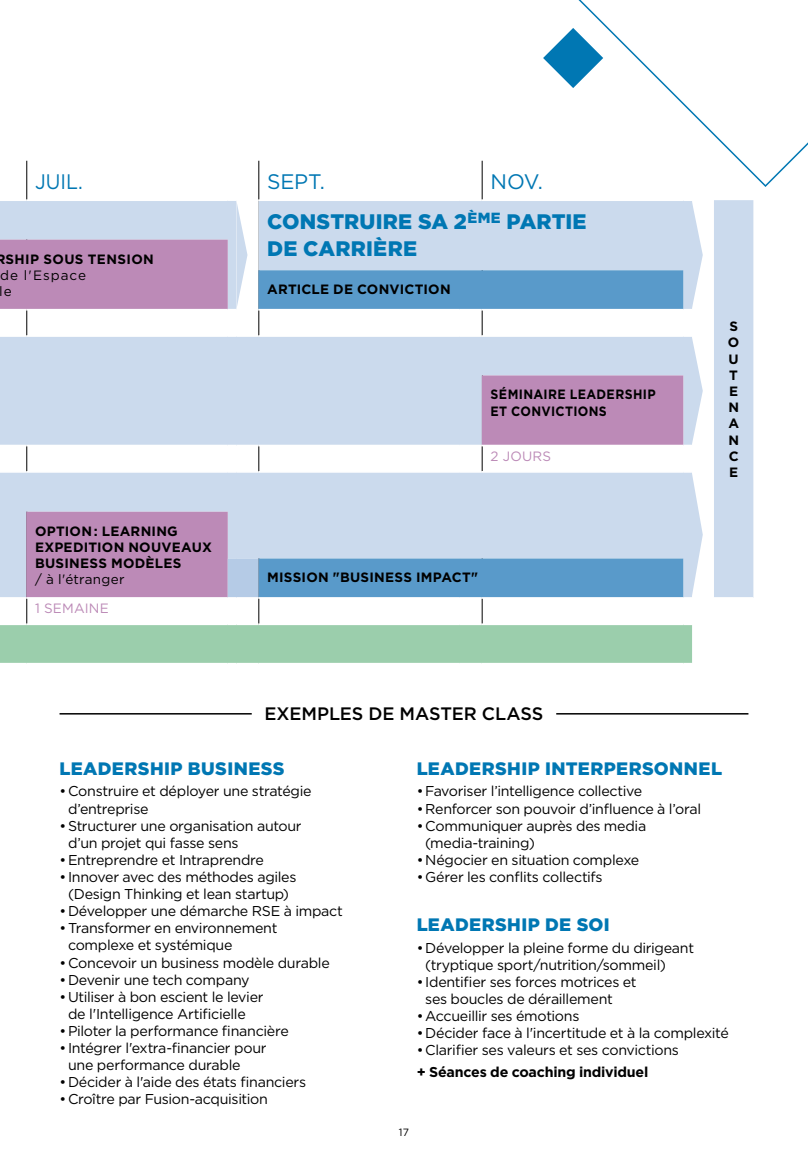
<style>
.page{position:relative;width:808px;height:1170px;background:#fff}
.page>*{position:absolute;margin:0;border:0;box-sizing:border-box;transform-origin:0 0}
.t1{font:900 21px/39.9px "Gotham";letter-spacing:.01em;color:#0077b3}
.t2{font:21px "Gotham";letter-spacing:-.005em;color:#0077b3;scale:.92 1}
.t3{font:21px "Gotham";letter-spacing:-.005em;color:#0077b3}
.t4{font:900 18px "Gotham";letter-spacing:.025em;color:#0077b3}
.t5{font:500 18px "Gotham";letter-spacing:-.005em;color:#000}
.t6{font:14.25px/17.1px "Gotham";letter-spacing:-.02em;color:#000}
.t7{font:700 14.25px "Gotham";letter-spacing:-.015em;color:#000}
.t8{font:700 13.5px/16.2px "Gotham";letter-spacing:.02em;color:#000;text-align:justify}
.t9{font:700 13.5px/16.2px "Gotham";letter-spacing:.02em;color:#000;scale:.92 1}
.t10{font:13.5px "Gotham";letter-spacing:.01em;color:#bc8ab7}
.t11{font:13.5px/16.2px "Gotham";letter-spacing:.07em;color:#000}
.t12{font:13.5px "Gotham";letter-spacing:.03em;color:#000}
.t13{font:10.5px "Gotham";color:#000}
.s1{font-weight:400}
</style>
<div class="page">
<svg style="left:481px;top:0;width:327px;height:188px"></svg>
<svg style="left:543px;top:28px;width:60px;height:60px"></svg>
<hr style="left:26px;top:161px;width:1px;height:497px;background:#000">
<hr style="left:258px;top:161px;width:1px;height:497px;background:#000">
<hr style="left:482px;top:161px;width:1px;height:497px;background:#000">
<div style="left:0;top:200px;width:753px;height:397px;background:#cbdaed"></div>
<svg style="left:258px;top:201px;width:456px;height:422px;fill:#cbdaed"></svg>
<svg style="left:0;top:239px;width:683px;height:358px;fill:#cbdaed"></svg>
<svg style="left:258px;top:270px;width:425px;height:327px;fill:#cbdaed"></svg>
<hr style="left:0;top:199px;width:26px;height:2px;background:#fff">
<hr style="left:26px;top:199px;width:202px;height:2px;background:#fff">
<hr style="left:258px;top:199px;width:202px;height:2px;background:#fff">
<hr style="left:460px;top:199px;width:22px;height:2px;background:#fff">
<hr style="left:482px;top:199px;width:201px;height:2px;background:#fff">
<hr style="left:26px;top:309px;width:202px;height:1px;background:#fff">
<hr style="left:258px;top:309px;width:202px;height:1px;background:#fff">
<svg style="left:460px;top:309px;width:22px;height:1px"></svg>
<hr style="left:482px;top:309px;width:201px;height:1px;background:#fff">
<hr style="left:0;top:335px;width:26px;height:2px;background:#fff">
<hr style="left:26px;top:335px;width:202px;height:2px;background:#fff">
<svg style="left:228px;top:335px;width:8px;height:2px"></svg>
<hr style="left:236px;top:335px;width:22px;height:2px;background:#fff">
<hr style="left:258px;top:335px;width:202px;height:2px;background:#fff">
<hr style="left:460px;top:335px;width:22px;height:2px;background:#fff">
<hr style="left:482px;top:335px;width:201px;height:2px;background:#fff">
<hr style="left:692px;top:335px;width:22px;height:2px;background:#fff">
<hr style="left:0;top:444px;width:26px;height:2px;background:#fff">
<hr style="left:26px;top:444px;width:202px;height:2px;background:#fff">
<hr style="left:692px;top:444px;width:22px;height:2px;background:#fff">
<svg style="left:0;top:471px;width:26px;height:1px"></svg>
<hr style="left:26px;top:471px;width:202px;height:1px;background:#fff">
<svg style="left:228px;top:471px;width:30px;height:1px"></svg>
<hr style="left:258px;top:471px;width:202px;height:1px;background:#fff">
<svg style="left:460px;top:471px;width:22px;height:1px"></svg>
<hr style="left:482px;top:471px;width:201px;height:1px;background:#fff">
<hr style="left:26px;top:597px;width:202px;height:1px;background:#fff">
<svg style="left:228px;top:558px;width:30px;height:40px"></svg>
<hr style="left:258px;top:597px;width:202px;height:1px;background:#fff">
<svg style="left:460px;top:597px;width:22px;height:1px"></svg>
<hr style="left:482px;top:597px;width:201px;height:1px;background:#fff">
<svg style="left:0;top:623px;width:692px;height:41px"></svg>
<svg style="left:0;top:309px;width:26px;height:1px"></svg>
<svg style="left:228px;top:444px;width:8px;height:2px"></svg>
<hr style="left:236px;top:444px;width:22px;height:2px;background:#fff">
<hr style="left:258px;top:444px;width:202px;height:2px;background:#fff">
<hr style="left:460px;top:444px;width:22px;height:2px;background:#fff">
<hr style="left:482px;top:444px;width:201px;height:2px;background:#fff">
<svg style="left:228px;top:200px;width:30px;height:110px"></svg>
<svg style="left:683px;top:200px;width:31px;height:110px"></svg>
<svg style="left:683px;top:335px;width:20px;height:111px"></svg>
<svg style="left:683px;top:471px;width:31px;height:127px"></svg>
<hr style="left:556px;top:713px;width:192px;height:1px;background:#000">
<hr style="left:60px;top:713px;width:192px;height:1px;background:#000">
<h1 class="t1" style="left:267px;top:161px;width:321px;text-indent:223px"><span class="s1">NOV.<br></span>CONSTRUIRE SA 2<sup>ÈME</sup> PARTIE</h1>
<h1 class="t2" style="left:35px;top:168px;width:54px">JUIL.</h1>
<h1 class="t3" style="left:267px;top:168px;width:59px">SEPT.</h1>
<p class="t8" style="left:-4px;top:250px;width:160px">RSHIP SOUS TENSION</p>
<p class="t11" style="left:0;top:266px;width:88px">de l'Espace le</p>
<h1 class="t1" style="left:267px;top:229px;width:151px">DE CARRIÈRE</h1>
<p class="t8" style="left:267px;top:281px;width:185px">ARTICLE DE CONVICTION</p>
<p class="t9" style="left:491px;top:386px;width:181px">SÉMINAIRE LEADERSHIP<br>ET CONVICTIONS</p>
<p class="t10" style="left:491px;top:447px;width:62px">2 JOURS</p>
<p class="t8" style="left:35px;top:522px;width:178px;text-align:left">OPTION : LEARNING<br>EXPEDITION NOUVEAUX<br>BUSINESS MODÈLES</p>
<p class="t12" style="left:35px;top:571px;width:91px">/ à l'étranger</p>
<p class="t8" style="left:267px;top:569px;width:212px">MISSION "BUSINESS IMPACT"</p>
<p class="t10" style="left:35px;top:599px;width:75px">1 SEMAINE</p>
<p class="t5" style="left:264px;top:701px;width:280px">EXEMPLES DE MASTER CLASS</p>
<p class="t8" style="left:728px;top:318px;width:13px">S O U T E N A N C E</p>
<p class="t4" style="left:60px;top:756px;width:227px">LEADERSHIP BUSINESS</p>
<p class="t6" style="left:68px;top:782px;width:245px;text-indent:-9px">•Construire et déployer une stratégie d’entreprise</p>
<p class="t6" style="left:68px;top:816px;width:235px;text-indent:-9px">•Structurer une organisation autour d’un projet qui fasse sens</p>
<p class="t6" style="left:60px;top:851px;width:206px">•Entreprendre et Intraprendre</p>
<p class="t6" style="left:60px;top:868px;width:238px;text-align:center">•Innover avec des méthodes agiles (Design Thinking et lean startup)</p>
<p class="t6" style="left:60px;top:902px;width:285px">•Développer une démarche RSE à impact</p>
<p class="t6" style="left:68px;top:919px;width:211px;text-indent:-9px">•Transformer en environnement complexe et systémique</p>
<p class="t6" style="left:60px;top:953px;width:272px">•Concevoir un business modèle durable</p>
<p class="t6" style="left:60px;top:970px;width:192px">•Devenir une tech company</p>
<p class="t6" style="left:68px;top:987px;width:197px;text-indent:-9px">•Utiliser à bon escient le levier de l'Intelligence Artificielle</p>
<p class="t6" style="left:60px;top:1022px;width:231px">•Piloter la performance financière</p>
<p class="t6" style="left:68px;top:1039px;width:200px;text-indent:-9px">•Intégrer l'extra-financier pour une performance durable</p>
<p class="t6" style="left:60px;top:1073px;width:248px">•Décider à l'aide des états financiers</p>
<p class="t6" style="left:60px;top:1090px;width:210px">•Croître par Fusion-acquisition</p>
<p class="t4" style="left:417px;top:756px;width:307px">LEADERSHIP INTERPERSONNEL</p>
<p class="t6" style="left:417px;top:782px;width:227px">•Favoriser l’intelligence collective</p>
<p class="t6" style="left:417px;top:799px;width:286px">•Renforcer son pouvoir d’influence à l’oral</p>
<p class="t6" style="left:425px;top:816px;width:222px;text-indent:-9px">•Communiquer auprès des media (media-training)</p>
<p class="t6" style="left:417px;top:851px;width:224px">•Négocier en situation complexe</p>
<p class="t6" style="left:417px;top:868px;width:187px">•Gérer les conflits collectifs</p>
<p class="t4" style="left:417px;top:912px;width:194px">LEADERSHIP DE SOI</p>
<p class="t6" style="left:425px;top:938px;width:270px;text-indent:-9px">•Développer la pleine forme du dirigeant (tryptique sport/nutrition/sommeil)</p>
<p class="t6" style="left:425px;top:972px;width:213px;text-indent:-9px">•Identifier ses forces motrices et ses boucles de déraillement</p>
<p class="t6" style="left:417px;top:1007px;width:164px">•Accueillir ses émotions</p>
<p class="t6" style="left:417px;top:1024px;width:314px">•Décider face à l'incertitude et à la complexité</p>
<p class="t6" style="left:417px;top:1041px;width:264px">•Clarifier ses valeurs et ses convictions</p>
<p class="t7" style="left:417px;top:1062px;width:233px">+ Séances de coaching individuel</p>
<p class="t13" style="left:399px;top:1125px;width:12px">17</p>
</div>
